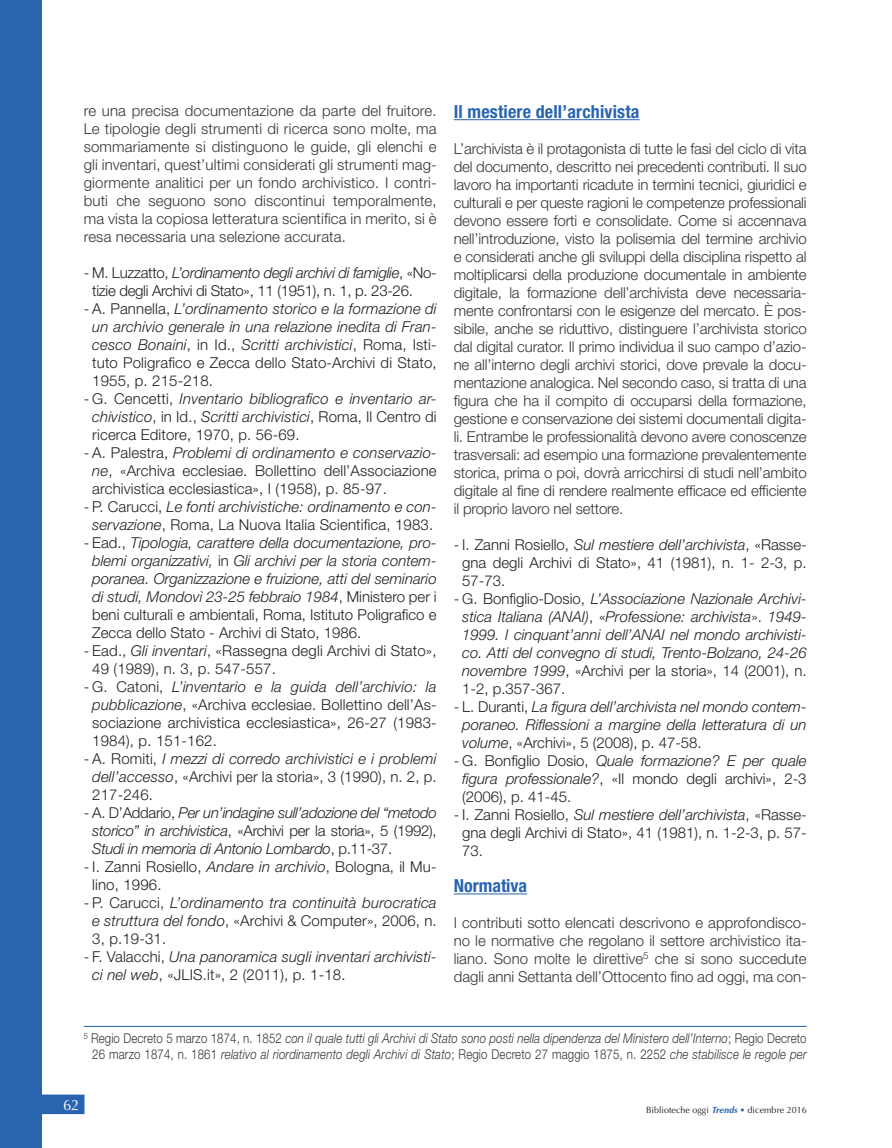
<style>
.page{position:relative;width:892px;height:1148px;background:#fff}
.page>*{position:absolute;margin:0;border:0;box-sizing:border-box;transform-origin:0 0}
.titoletto_testo_1{font:700 condensed 18px "Helvetica Neue LT Std";letter-spacing:.01em;color:#2864b0}
.testo{font:300 15px/18px "Helvetica Neue LT Std";color:#363536;text-align:justify}
.t1{font:italic 300 15px/18px "Helvetica Neue LT Std";color:#231f20;text-align:justify}
.t2{font:300 15px/18px "Helvetica Neue LT Std";letter-spacing:.01em;color:#231f20;text-align:justify}
.t3{font:300 15px/18px "Helvetica Neue LT Std";letter-spacing:-.02em;color:#231f20}
.t4{font:15px "Optima";color:#fff}
.note{font:italic 300 13.5px/16.5px "Helvetica Neue LT Std";letter-spacing:.01em;color:#363536;text-align:right;scale:.85 1}
.t5{font:9px "Optima";color:#231f20}
.s1{font-style:italic}
.s2{font-style:normal}
.s3{font-weight:700;font-style:italic;color:#2864b0}
.s4{color:#2864b0}
</style>
<div class="page">
<svg style="left:42px;top:1094px;width:42px;height:20px"></svg>
<div style="left:0;top:0;width:42px;height:1148px;background:#2864b0"></div>
<hr style="left:454px;top:119px;width:185px;height:1px;background:#2864b0">
<hr style="left:454px;top:893px;width:73px;height:1px;background:#2864b0">
<hr style="left:84px;top:1026px;width:723px;height:1px;background:#2864b0">
<p class="testo" style="left:84px;top:101px;width:354px">re una precisa documentazione da parte del fruitore.<br>Le tipologie degli strumenti di ricerca sono molte, ma sommariamente si distinguono le guide, gli elenchi e gli inventari, quest’ultimi considerati gli strumenti mag&shy;giormente analitici per un fondo archivistico. I contri&shy;buti che seguono sono discontinui temporalmente, ma vista la copiosa letteratura scientifica in merito, si è resa necessaria una selezione accurata.</p>
<p class="t3" style="left:92px;top:263px;width:346px;text-indent:-9px">- M. Luzzatto, <span class="s1">L’ordinamento degli archivi di famiglie</span>, «No&shy;tizie degli Archivi di Stato», 11 (1951), n. 1, p. 23-26.</p>
<p class="t1" style="left:92px;top:299px;width:346px;text-indent:-9px"><span class="s2">- A. Pannella,</span> L’ordinamento storico e la formazione di un archivio generale in una relazione inedita di Fran&shy;cesco Bonaini<span class="s2">, in Id.,</span> Scritti archivistici<span class="s2">, Roma, Isti&shy;tuto Poligrafico e Zecca dello Stato-Archivi di Stato, 1955, p. 215-218.</span></p>
<p class="t1" style="left:92px;top:389px;width:346px;text-indent:-9px"><span class="s2">- G. Cencetti,</span> Inventario bibliografico e inventario ar&shy;chivistico<span class="s2">, in Id.,</span> Scritti archivistici<span class="s2">, Roma, Il Centro di ricerca Editore, 1970, p. 56-69.</span></p>
<p class="t2" style="left:92px;top:443px;width:346px;text-indent:-9px">- A. Palestra, <span class="s1">Problemi di ordinamento e conservazio&shy;ne</span>, «Archiva ecclesiae. Bollettino dell’Associazione archivistica ecclesiastica», I (1958), p. 85-97.</p>
<p class="t2" style="left:84px;top:497px;width:354px;text-align:center">- P. Carucci, <span class="s1">Le fonti archivistiche: ordinamento e con&shy;servazione</span>, Roma, La Nuova Italia Scientifica, 1983.</p>
<p class="t1" style="left:92px;top:533px;width:346px;text-indent:-9px"><span class="s2">- Ead.,</span> Tipologia, carattere della documentazione, pro&shy;blemi organizzativi, <span class="s2">in</span> Gli archivi per la storia contem&shy;poranea. Organizzazione e fruizione, atti del seminario di studi, Mondovì 23-25 febbraio 1984<span class="s2">, Ministero per i beni culturali e ambientali, Roma, Istituto Poligrafico e Zecca dello Stato - Archivi di Stato, 1986.</span></p>
<p class="t2" style="left:92px;top:641px;width:346px;text-indent:-9px">- Ead., <span class="s1">Gli inventari</span>, «Rassegna degli Archivi di Stato»,<br>49 (1989), n. 3, p. 547-557.</p>
<p class="t2" style="left:92px;top:677px;width:346px;text-indent:-9px">- G. Catoni, <span class="s1">L’inventario e la guida dell’archivio: la pubblicazione</span>, «Archiva ecclesiae. Bollettino dell’As&shy;sociazione archivistica ecclesiastica», 26-27 (1983- 1984), p. 151-162.</p>
<p class="t2" style="left:92px;top:749px;width:346px;text-indent:-9px">- A. Romiti, <span class="s1">I mezzi di corredo archivistici e i problemi dell’accesso</span>, «Archivi per la storia», 3 (1990), n. 2, p.<br>217-246.</p>
<p class="t1" style="left:92px;top:803px;width:346px;text-indent:-9px"><span class="s2">- A. D’Addario,</span> Per un’indagine sull’adozione del “metodo storico” in archivistica<span class="s2">, «Archivi per la storia», 5 (1992), </span>Studi in memoria di Antonio Lombardo<span class="s2">, p.11-37.</span></p>
<p class="t2" style="left:92px;top:857px;width:346px;text-indent:-9px">- I. Zanni Rosiello, <span class="s1">Andare in archivio</span>, Bologna, il Mu&shy;lino, 1996.</p>
<p class="t1" style="left:92px;top:893px;width:346px;text-indent:-9px"><span class="s2">- P. Carucci,</span> L’ordinamento tra continuità burocratica e struttura del fondo<span class="s2">, «Archivi &amp; Computer», 2006, n.<br>3, p.19-31.</span></p>
<p class="t1" style="left:92px;top:947px;width:346px;text-indent:-9px"><span class="s2">- F. Valacchi,</span> Una panoramica sugli inventari archivisti&shy;ci nel web<span class="s2">, «JLIS.it», 2 (2011), p. 1-18.</span></p>
<p class="titoletto_testo_1" style="left:454px;top:101px;width:187px">Il mestiere dell’archivista</p>
<p class="testo" style="left:454px;top:139px;width:354px">L’archivista è il protagonista di tutte le fasi del ciclo di vita del documento, descritto nei precedenti contributi. Il suo lavoro ha importanti ricadute in termini tecnici, giuridici e culturali e per queste ragioni le competenze professionali devono essere forti e consolidate. Come si accennava nell’introduzione, visto la polisemia del termine archivio e considerati anche gli sviluppi della disciplina rispetto al moltiplicarsi della produzione documentale in ambiente digitale, la formazione dell’archivista deve necessaria&shy;mente confrontarsi con le esigenze del mercato. È pos&shy;sibile, anche se riduttivo, distinguere l’archivista storico dal digital curator. Il primo individua il suo campo d’azio&shy;ne all’interno degli archivi storici, dove prevale la docu&shy;mentazione analogica. Nel secondo caso, si tratta di una figura che ha il compito di occuparsi della formazione, gestione e conservazione dei sistemi documentali digita&shy;li. Entrambe le professionalità devono avere conoscenze trasversali: ad esempio una formazione prevalentemente storica, prima o poi, dovrà arricchirsi di studi nell’ambito digitale al fine di rendere realmente efficace ed efficiente il proprio lavoro nel settore.</p>
<p class="t2" style="left:462px;top:535px;width:346px;text-indent:-9px">- I. Zanni Rosiello, <span class="s1">Sul mestiere dell’archivista</span>, «Rasse&shy;gna degli Archivi di Stato», 41 (1981), n. 1- 2-3, p.<br>57-73.</p>
<p class="t1" style="left:462px;top:589px;width:346px;text-indent:-9px"><span class="s2">- G. Bonfiglio-Dosio,</span> L’Associazione Nazionale Archivi&shy;stica Italiana (ANAI)<span class="s2">, «</span>Professione: archivista<span class="s2">».</span> 1949- 1999. I cinquant’anni dell’ANAI nel mondo archivisti&shy;co. Atti del convegno di studi, Trento-Bolzano, 24-26 novembre 1999<span class="s2">, «Archivi per la storia», 14 (2001), n.<br>1-2, p.357-367.</span></p>
<p class="t1" style="left:462px;top:697px;width:346px;text-indent:-9px"><span class="s2">- L. Duranti,</span> La figura dell’archivista nel mondo contem&shy;poraneo. Riflessioni a margine della letteratura di un volume<span class="s2">, «Archivi», 5 (2008), p. 47-58.</span></p>
<p class="t2" style="left:462px;top:751px;width:346px;text-indent:-9px">- G. Bonfiglio Dosio, <span class="s1">Quale formazione? E per quale figura professionale?</span>, «Il mondo degli archivi», 2-3 (2006), p. 41-45.</p>
<p class="t2" style="left:462px;top:805px;width:346px;text-indent:-9px">- I. Zanni Rosiello, <span class="s1">Sul mestiere dell’archivista</span>, «Rasse&shy;gna degli Archivi di Stato», 41 (1981), n. 1-2-3, p. 57- 73.</p>
<p class="titoletto_testo_1" style="left:454px;top:875px;width:75px">Normativa</p>
<p class="testo" style="left:454px;top:913px;width:354px">I contributi sotto elencati descrivono e approfondisco&shy;no le normative che regolano il settore archivistico ita&shy;liano. Sono molte le direttive<sup>5</sup> che si sono succedute dagli anni Settanta dell’Ottocento fino ad oggi, ma con-</p>
<p class="note" style="left:84px;top:1029px;width:852px"><sup>5</sup> <span class="s2">Regio Decreto 5 marzo 1874, n. 1852</span> con il quale tutti gli Archivi di Stato sono posti nella dipendenza del Ministero dell’Interno<span class="s2">; Regio Decreto<br>26 marzo 1874, n. 1861</span> relativo al riordinamento degli Archivi di Stato<span class="s2">; Regio Decreto 27 maggio 1875, n. 2252</span> che stabilisce le regole per</p>
<p class="t4" style="left:63px;top:1096px;width:18px">62</p>
<p class="t5" style="left:646px;top:1105px;width:162px">Biblioteche oggi <span class="s3">Trends</span> <span class="s4">•</span> dicembre 2016</p>
</div>
